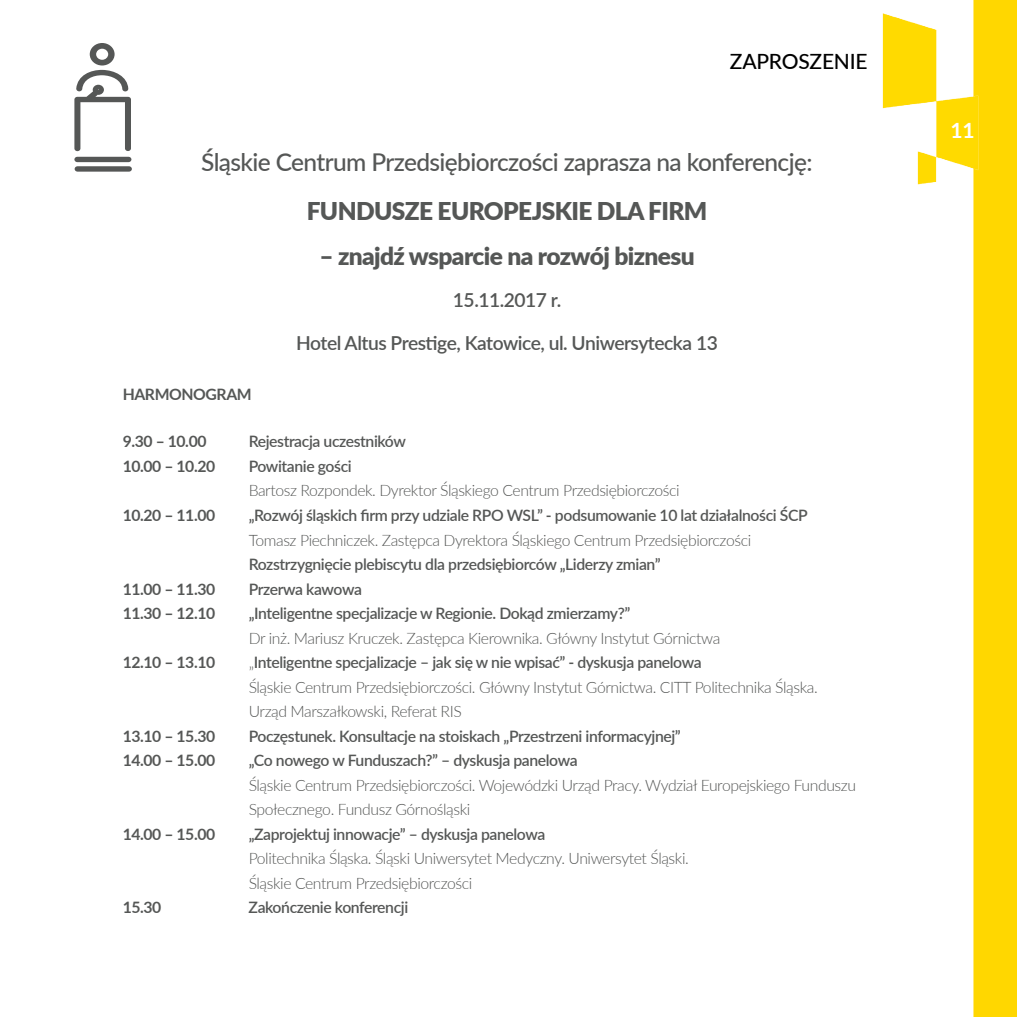
<style>
.page{position:relative;width:1017px;height:1017px;background:#fff}
.page>*{position:absolute;margin:0;border:0;box-sizing:border-box;transform-origin:0 0}
.t1{font:900 24.5px "Lato";letter-spacing:-.025em;color:#555756}
.t2{font:500 24.5px "Lato";letter-spacing:-.025em;color:#555756}
.t3{font:500 21px "Lato";letter-spacing:-.01em;color:#000}
.t4{font:700 21px "Lato";color:#fff}
.t5{font:600 19.25px "Lato";letter-spacing:-.025em;color:#555756}
.t6{font:300 15.75px/24.5px "Lato";letter-spacing:-.025em;color:#555756}
.t7{font:600 15.75px "Lato";letter-spacing:-.025em;color:#555756}
.t8{font:700 15.75px "Lato";letter-spacing:-.025em;color:#555756}
.s1{font-weight:600}
</style>
<div class="page">
<div style="left:973px;top:0;width:44px;height:1017px;background:#ffd700"></div>
<img style="left:882px;top:0;width:115px;height:225px">
<div style="left:74px;top:157px;width:57px;height:5px;background:#555756;border-radius:3px"></div>
<div style="left:75px;top:166px;width:57px;height:6px;background:#555756;border-radius:3px"></div>
<svg style="left:74px;top:43px;width:57px;height:108px"></svg>
<h2 class="t3" style="left:730px;top:46px;width:139px">ZAPROSZENIE</h2>
<h1 class="t2" style="left:201px;top:144px;width:613px">Śląskie Centrum Przedsiębiorczości zaprasza na konferencję:</h1>
<h1 class="t1" style="left:307px;top:193px;width:402px">FUNDUSZE EUROPEJSKIE DLA FIRM</h1>
<h1 class="t1" style="left:319px;top:237px;width:377px">– znajdź wsparcie na rozwój biznesu</h1>
<p class="t5" style="left:453px;top:286px;width:110px">15.11.2017 r.</p>
<p class="t5" style="left:296px;top:329px;width:423px">Hotel Altus Prestige, Katowice, ul. Uniwersytecka 13</p>
<p class="t8" style="left:123px;top:383px;width:131px">HARMONOGRAM</p>
<p class="t8" style="left:123px;top:430px;width:85px">9.30 – 10.00</p>
<p class="t7" style="left:249px;top:430px;width:159px">Rejestracja uczestników</p>
<p class="t8" style="left:123px;top:455px;width:94px">10.00 – 10.20</p>
<p class="t7" style="left:249px;top:455px;width:105px">Powitanie gości</p>
<p class="t6" style="left:249px;top:478px;width:433px">Bartosz Rozpondek. Dyrektor Śląskiego Centrum Przedsiębiorczości</p>
<p class="t8" style="left:123px;top:504px;width:94px">10.20 – 11.00</p>
<p class="t7" style="left:249px;top:504px;width:561px">„Rozwój śląskich firm przy udziale RPO WSL” - podsumowanie 10 lat działalności ŚCP</p>
<p class="t6" style="left:249px;top:527px;width:504px">Tomasz Piechniczek. Zastępca Dyrektora Śląskiego Centrum Przedsiębiorczości</p>
<p class="t7" style="left:249px;top:553px;width:414px">Rozstrzygnięcie plebiscytu dla przedsiębiorców „Liderzy zmian”</p>
<p class="t8" style="left:123px;top:577px;width:94px">11.00 – 11.30</p>
<p class="t7" style="left:249px;top:577px;width:115px">Przerwa kawowa</p>
<p class="t8" style="left:123px;top:602px;width:94px">11.30 – 12.10</p>
<p class="t7" style="left:249px;top:602px;width:383px">„Inteligentne specjalizacje w Regionie. Dokąd zmierzamy?”</p>
<p class="t6" style="left:249px;top:625px;width:473px">Dr inż. Mariusz Kruczek. Zastępca Kierownika. Główny Instytut Górnictwa</p>
<p class="t8" style="left:123px;top:651px;width:94px">12.10 – 13.10</p>
<p class="t6" style="left:249px;top:650px;width:570px">„<span class="s1">Inteligentne specjalizacje – jak się w nie wpisać” - dyskusja panelowa<br></span>Śląskie Centrum Przedsiębiorczości. Główny Instytut Górnictwa. CITT Politechnika Śląska.<br>Urząd Marszałkowski, Referat RIS</p>
<p class="t8" style="left:123px;top:724px;width:94px">13.10 – 15.30</p>
<p class="t7" style="left:249px;top:724px;width:434px">Poczęstunek. Konsultacje na stoiskach „Przestrzeni informacyjnej”</p>
<p class="t8" style="left:123px;top:749px;width:94px">14.00 – 15.00</p>
<p class="t7" style="left:249px;top:749px;width:330px">„Co nowego w Funduszach?” – dyskusja panelowa</p>
<p class="t6" style="left:249px;top:772px;width:609px">Śląskie Centrum Przedsiębiorczości. Wojewódzki Urząd Pracy. Wydział Europejskiego Funduszu<br>Społecznego. Fundusz Górnośląski</p>
<p class="t8" style="left:123px;top:822px;width:94px">14.00 – 15.00</p>
<p class="t7" style="left:249px;top:822px;width:298px">„Zaprojektuj innowacje” – dyskusja panelowa</p>
<p class="t6" style="left:249px;top:846px;width:442px">Politechnika Śląska. Śląski Uniwersytet Medyczny. Uniwersytet Śląski.<br>Śląskie Centrum Przedsiębiorczości</p>
<p class="t8" style="left:123px;top:896px;width:40px">15.30</p>
<p class="t7" style="left:249px;top:896px;width:161px">Zakończenie konferencji</p>
<h2 class="t4" style="left:950px;top:115px;width:26px">11</h2>
</div>
